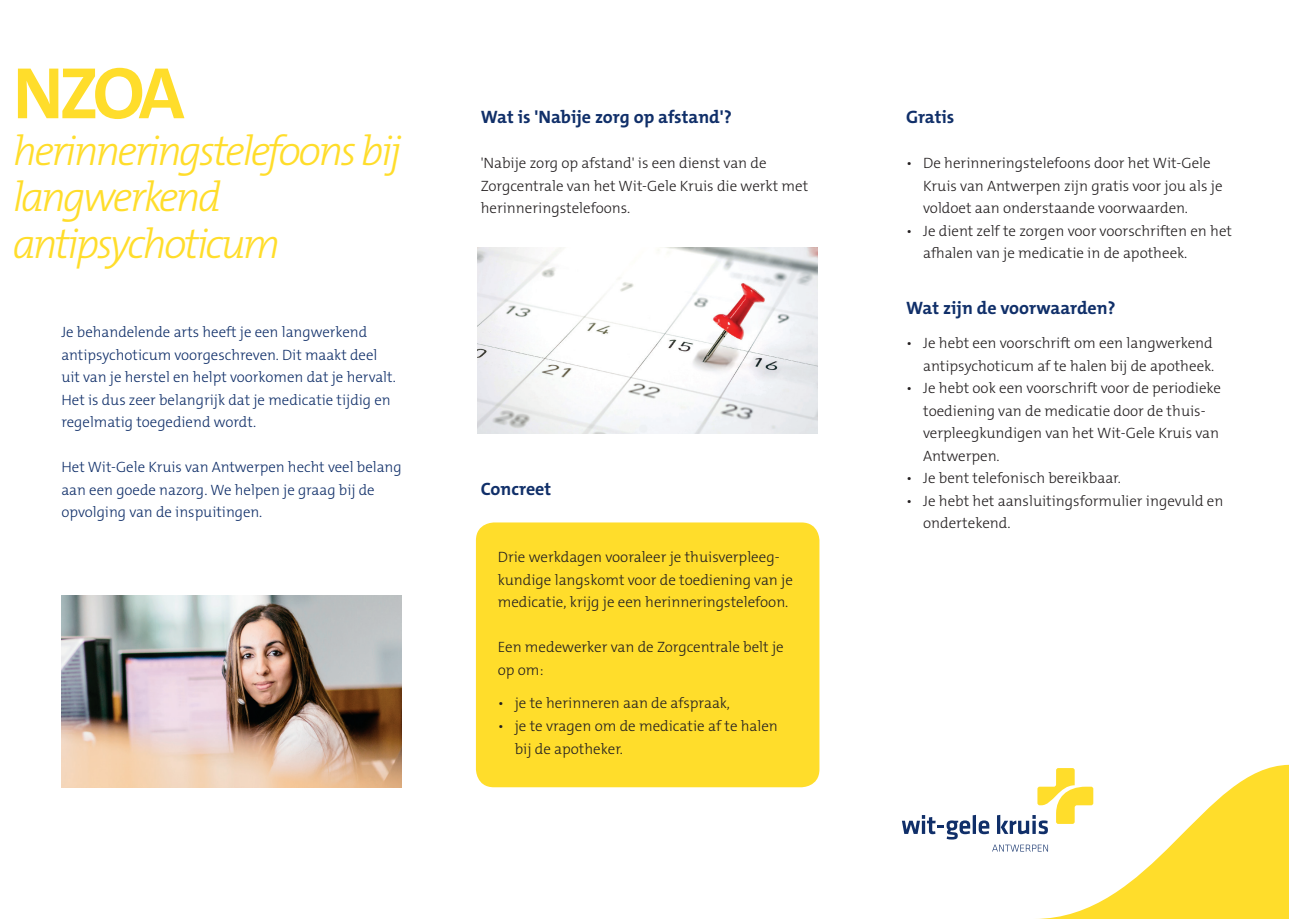
<style>
.page{position:relative;width:1289px;height:919px;background:#fff}
.page>*{position:absolute;margin:0;border:0;box-sizing:border-box;transform-origin:0 0}
.t1{font:700 73.5px "The Sans C4 s";color:#ffdd2b}
.t2{font:italic 300 42px/46.5px "The Mix Os F";letter-spacing:-.06em;color:#ffdd2b}
.t3{font:700 18px "The Mix Os F";color:#102f69}
.t4{font:300 15px/22.5px "The Mix Os F";color:#231f20}
.t5{font:300 15px/22.5px "The Mix Os F";color:#102f69}
</style>
<div class="page">
<div style="left:476px;top:522px;width:343px;height:265px;background:#ffdd2b;border-radius:18px"></div>
<svg style="left:902px;top:764px;width:386px;height:154px"></svg>
<img style="left:477px;top:248px;width:340px;height:185px">
<img style="left:61px;top:595px;width:341px;height:192px">
<h1 class="t1" style="left:13px;top:46px;width:173px">NZOA</h1>
<h2 class="t2" style="left:13px;top:128px;width:390px">herinneringstelefoons bij langwerkend antipsychoticum</h2>
<p class="t5" style="left:61px;top:321px;width:336px">Je behandelende arts heeft je een langwerkend antipsychoticum voorgeschreven. Dit maakt deel uit van je herstel en helpt voorkomen dat je hervalt.<br>Het is dus zeer belangrijk dat je medicatie tijdig en regelmatig toegediend wordt.</p>
<p class="t5" style="left:61px;top:456px;width:342px">Het Wit-Gele Kruis van Antwerpen hecht veel belang aan een goede nazorg. We helpen je graag bij de opvolging van de inspuitingen.</p>
<p class="t3" style="left:480px;top:105px;width:252px">Wat is 'Nabije zorg op afstand'?</p>
<p class="t4" style="left:480px;top:152px;width:329px">'Nabije zorg op afstand' is een dienst van de<br>Zorgcentrale van het Wit-Gele Kruis die werkt met herinneringstelefoons.</p>
<p class="t3" style="left:480px;top:477px;width:72px">Concreet</p>
<p class="t4" style="left:497px;top:546px;width:297px">Drie werkdagen vooraleer je thuisverpleeg&shy;kundige langskomt voor de toediening van je medicatie, krijg je een herinneringstelefoon.</p>
<p class="t4" style="left:497px;top:636px;width:287px">Een medewerker van de Zorgcentrale belt je op om:</p>
<p class="t4" style="left:497px;top:692px;width:234px">• je te herinneren aan de afspraak,</p>
<p class="t4" style="left:514px;top:714px;width:265px;text-indent:-17px">• je te vragen om de medicatie af te halen bij de apotheker.</p>
<p class="t3" style="left:906px;top:105px;width:50px">Gratis</p>
<p class="t4" style="left:923px;top:152px;width:301px;text-indent:-17px">• De herinneringstelefoons door het Wit-Gele<br>Kruis van Antwerpen zijn gratis voor jou als je voldoet aan onderstaande voorwaarden.</p>
<p class="t4" style="left:923px;top:219px;width:310px;text-indent:-17px">• Je dient zelf te zorgen voor voorschriften en het afhalen van je medicatie in de apotheek.</p>
<p class="t3" style="left:906px;top:297px;width:211px">Wat zijn de voorwaarden?</p>
<p class="t4" style="left:906px;top:332px;width:310px;text-align:right">• Je hebt een voorschrift om een langwerkend antipsychoticum af te halen bij de apotheek.</p>
<p class="t4" style="left:923px;top:377px;width:299px;text-indent:-17px">• Je hebt ook een voorschrift voor de periodieke toediening van de medicatie door de thuis&shy;verpleegkundigen van het Wit-Gele Kruis van Antwerpen.</p>
<p class="t4" style="left:906px;top:467px;width:216px">• Je bent telefonisch bereikbaar.</p>
<p class="t4" style="left:923px;top:489px;width:302px;text-indent:-17px">• Je hebt het aansluitingsformulier ingevuld en ondertekend.</p>
</div>
